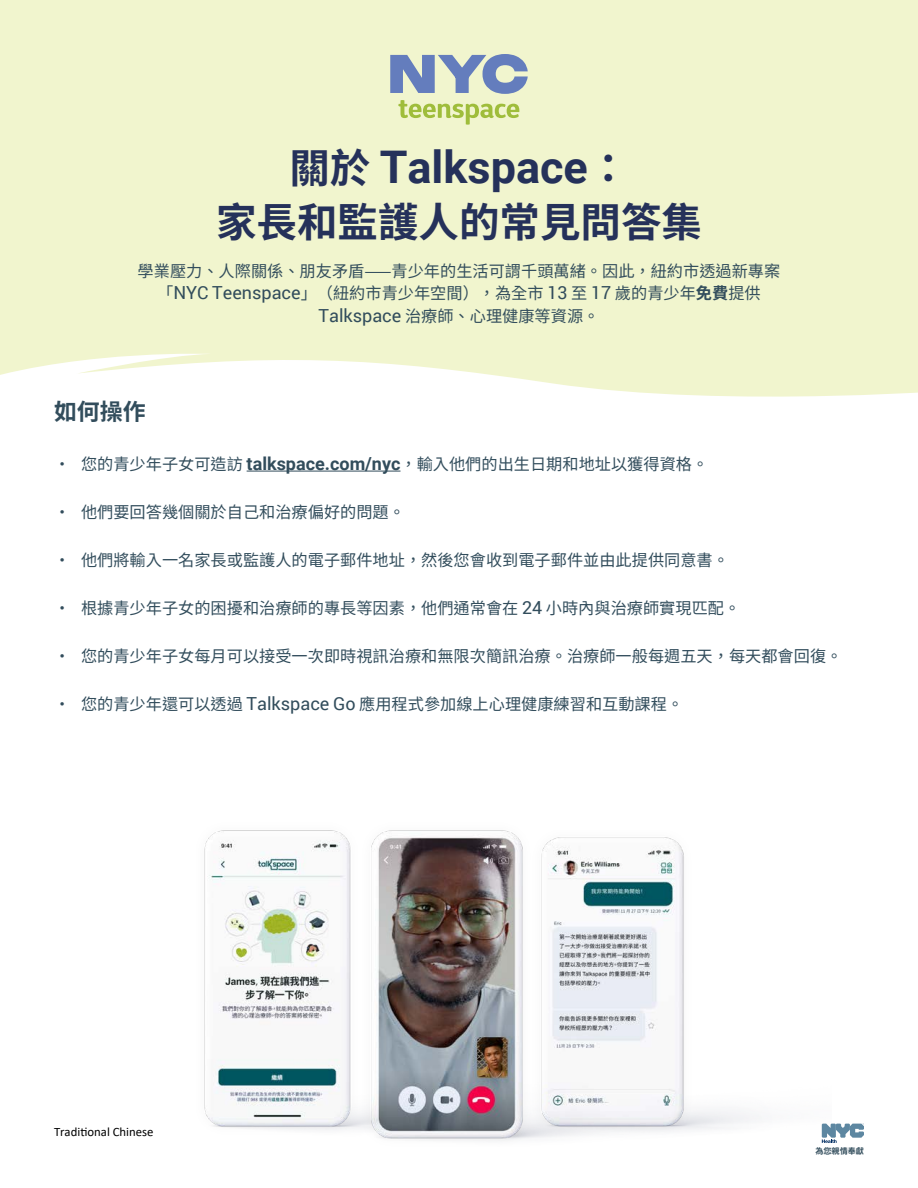
<style>
.page{position:relative;width:918px;height:1188px;background:#fff}
.page>*{position:absolute;margin:0;border:0;box-sizing:border-box;transform-origin:0 0}
.t1{font:700 45px "Roboto";color:#25315a}
.t2{font:700 40.5px "Source Han Sans TW";color:#25315a}
.t3{font:700 22.95px "Source Han Sans TW";color:#324d5c}
.t4{font:16.2px/22.5px "Source Han Sans TW";color:#324d5c;text-align:center}
.t5{font:12.75px "Calibri";color:#000}
.t6{font:700 8.1px "Source Han Sans TW";color:#324d5c}
.s1{font-family:"Source Han Sans TW";font-size:40.5px}
.s2{font-family:"Roboto";font-size:18px}
.s3{font-weight:700}
.s4{font-family:"Roboto";font-weight:700;font-size:18px}
</style>
<div class="page">
<div style="left:0;top:0;width:918px;height:397px;background:#f1f5ce"></div>
<svg style="left:398px;top:100px;width:121px;height:25px;background:#d5e19c"></svg>
<svg style="left:390px;top:54px;width:138px;height:40px;background:#9eaec3"></svg>
<hr style="left:247px;top:471px;width:154px;height:1px;background:#324d5c">
<img style="left:204px;top:830px;width:623px;height:313px">
<svg style="left:822px;top:1124px;width:42px;height:19px"></svg>
<p class="t1" style="left:289px;top:136px;width:341px"><span class="s1">關於</span> Talkspace<span class="s1">：</span></p>
<p class="t2" style="left:216px;top:200px;width:487px">家長和監護人的常見問答集</p>
<p class="t4" style="left:138px;top:260px;width:644px">學業壓力、人際關係、朋友矛盾——青少年的生活可謂千頭萬緒。因此，紐約市透過新專案「<span class="s2">NYC Teenspace</span>」（紐約市青少年空間），為全市 <span class="s2">13</span> 至 <span class="s2">17</span> 歲的青少年<span class="s3">免費</span>提供<br><span class="s2">Talkspace</span> 治療師、心理健康等資源。</p>
<p class="t3" style="left:54px;top:399px;width:93px">如何操作</p>
<p class="t4" style="left:54px;top:453px;width:656px">• 您的青少年子女可造訪 <span class="s4">talkspace.com/nyc</span>，輸入他們的出生日期和地址以獲得資格。</p>
<p class="t4" style="left:54px;top:501px;width:352px">• 他們要回答幾個關於自己和治療偏好的問題。</p>
<p class="t4" style="left:54px;top:549px;width:676px">• 他們將輸入一名家長或監護人的電子郵件地址，然後您會收到電子郵件並由此提供同意書。</p>
<p class="t4" style="left:54px;top:597px;width:688px">• 根據青少年子女的困擾和治療師的專長等因素，他們通常會在 <span class="s2">24</span> 小時內與治療師實現匹配。</p>
<p class="t4" style="left:54px;top:645px;width:790px">• 您的青少年子女每月可以接受一次即時視訊治療和無限次簡訊治療。治療師一般每週五天，每天都會回復。</p>
<p class="t4" style="left:54px;top:693px;width:631px">• 您的青少年還可以透過 <span class="s2">Talkspace Go</span> 應用程式參加線上心理健康練習和互動課程。</p>
<p class="t5" style="left:54px;top:1123px;width:101px">Traditional Chinese</p>
<p class="t6" style="left:815px;top:1146px;width:50px">為您親情奉獻</p>
</div>
